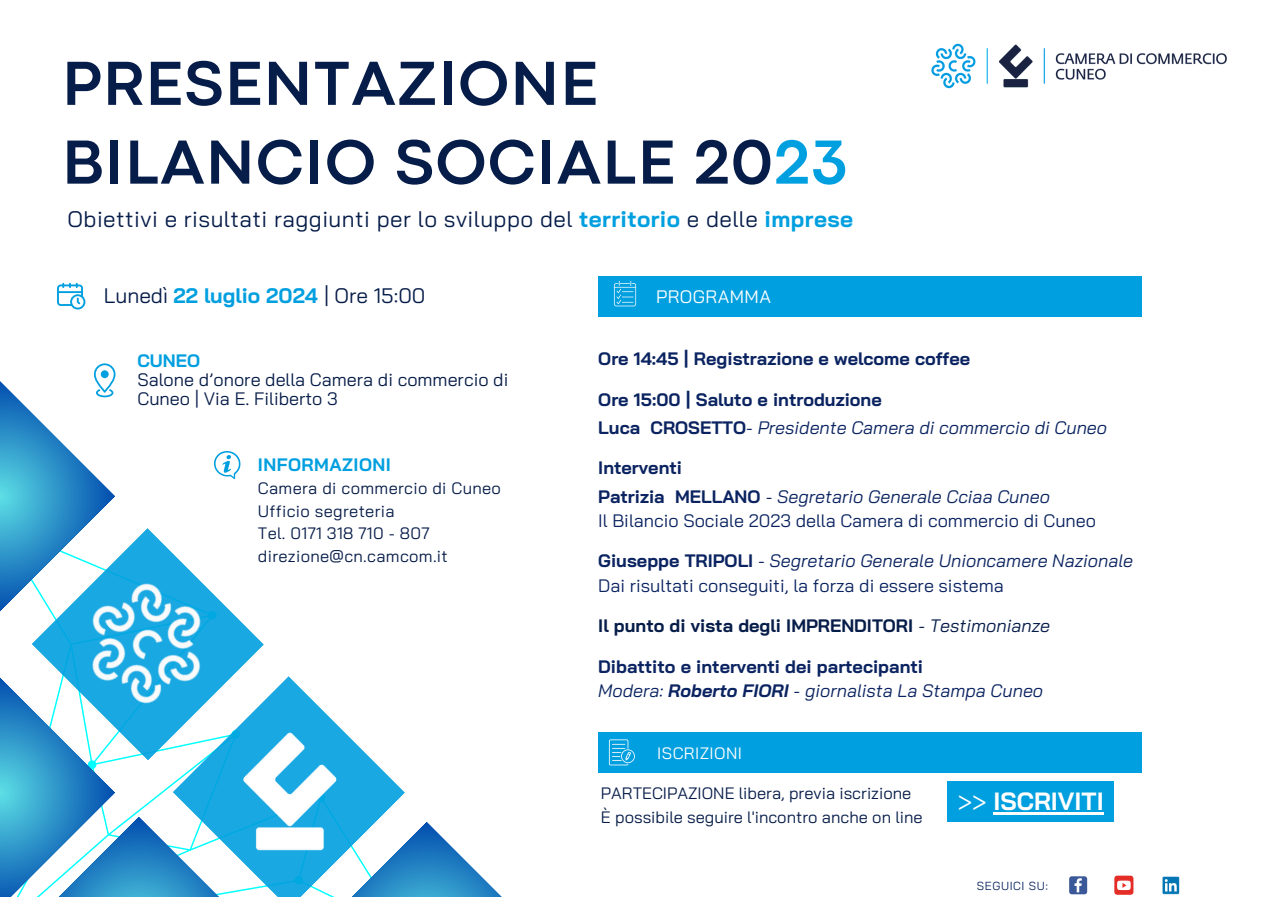
<style>
.page{position:relative;width:1263px;height:897px;background:#fff}
.page>*{position:absolute;margin:0;border:0;box-sizing:border-box;transform-origin:0 0}
.t1{font:700 64.95px/78.8px "Codec Pro";letter-spacing:.025em;color:#071d49}
.t2{font:700 24.9px "Bai Jamjuree";color:#fff}
.t3{font:22.5px "Bai Jamjuree";letter-spacing:.02em;color:#071d49}
.t4{font:21px "Bai Jamjuree";color:#071d49}
.t5{font:italic 18px "Bai Jamjuree";color:#0b2461}
.t6{font:700 18px "Bai Jamjuree";color:#0b2461}
.t7{font:18px "Bai Jamjuree";color:#0b2461}
.t8{font:18px/19.2px "Bai Jamjuree";color:#071d49}
.t9{font:700 18px "Bai Jamjuree";color:#071d49}
.t10{font:700 18px "Bai Jamjuree";letter-spacing:.025em;color:#009fdf}
.t11{font:18px "Bai Jamjuree";letter-spacing:.025em;color:#fff}
.t12{font:16.5px "Bai Jamjuree";letter-spacing:.02em;color:#071d49}
.t13{font:16.5px "Bai Jamjuree";color:#071d49}
.t14{font:16.5px "Bai Jamjuree";letter-spacing:.025em;color:#fff}
.t15{font:11.7px "Bai Jamjuree";letter-spacing:.05em;color:#0b2461}
.s1{color:#009fdf}
.s2{font-weight:700;color:#009fdf}
.s3{font-weight:700;font-style:normal}
.s4{font-style:normal}
.s5{font-weight:400;font-style:italic}
.s6{font-weight:700}
.s7{font-weight:400}
</style>
<div class="page">
<svg style="left:255px;top:676px;width:150px;height:221px"></svg>
<svg style="left:32px;top:528px;width:232px;height:198px"></svg>
<img style="left:62px;top:558px;width:172px;height:118px">
<img style="left:255px;top:726px;width:87px;height:132px">
<svg style="left:310px;top:821px;width:192px;height:76px"></svg>
<svg style="left:0;top:676px;width:255px;height:221px"></svg>
<div style="left:598px;top:276px;width:544px;height:40px;background:#009fdf"></div>
<svg style="left:614px;top:281px;width:22px;height:25px"></svg>
<svg style="left:1069px;top:876px;width:18px;height:18px"></svg>
<img style="left:1162px;top:876px;width:18px;height:19px">
<div style="left:1114px;top:875px;width:19px;height:19px;background:#e52d27;border-radius:3px"></div>
<svg style="left:1117px;top:880px;width:14px;height:10px"></svg>
<div style="left:598px;top:732px;width:544px;height:40px;background:#009fdf"></div>
<svg style="left:609px;top:739px;width:26px;height:26px"></svg>
<svg style="left:0;top:363px;width:116px;height:249px"></svg>
<div style="left:101px;top:370px;width:8px;height:8px;background:#009fdf;border-radius:50%"></div>
<svg style="left:57px;top:283px;width:28px;height:26px"></svg>
<svg style="left:214px;top:451px;width:27px;height:28px"></svg>
<img style="left:931px;top:43px;width:296px;height:46px">
<div style="left:947px;top:781px;width:167px;height:40px;background:#009fdf"></div>
<hr style="left:994px;top:812px;width:110px;height:2px;background:#fff">
<p class="t1" style="left:62px;top:49px;width:786px">PRESENTAZIONE<br>BILANCIO SOCIALE 20<span class="s1">23</span></p>
<p class="t3" style="left:67px;top:204px;width:787px">Obiettivi e risultati raggiunti per lo sviluppo del <span class="s2">territorio</span> e delle <span class="s2">imprese</span></p>
<p class="t4" style="left:104px;top:282px;width:323px">Lunedì <span class="s2">22 luglio 2024</span> | Ore 15:00</p>
<h6 class="t10" style="left:138px;top:348px;width:64px">CUNEO</h6>
<p class="t8" style="left:138px;top:369px;width:372px">Salone d’onore della Camera di commercio di<br>Cuneo | Via E. Filiberto 3</p>
<p class="t10" style="left:258px;top:453px;width:135px">INFORMAZIONI</p>
<p class="t12" style="left:258px;top:478px;width:245px">Camera di commercio di Cuneo</p>
<p class="t12" style="left:258px;top:500px;width:138px">Ufficio segreteria</p>
<p class="t12" style="left:258px;top:523px;width:173px">Tel. 0171 318 710 - 807</p>
<p class="t12" style="left:258px;top:545px;width:192px">direzione@cn.camcom.it</p>
<p class="t11" style="left:656px;top:285px;width:116px">PROGRAMMA</p>
<h4 class="t6" style="left:598px;top:347px;width:373px">Ore 14:45 | Registrazione e welcome coffee</h4>
<p class="t6" style="left:598px;top:387px;width:285px">Ore 15:00 | Saluto e introduzione</p>
<p class="t5" style="left:598px;top:416px;width:510px"><span class="s3">Luca CROSETTO</span><span class="s4">-</span> Presidente Camera di commercio di Cuneo</p>
<p class="t6" style="left:598px;top:456px;width:85px">Interventi</p>
<p class="t5" style="left:598px;top:484px;width:453px"><span class="s3">Patrizia MELLANO</span> <span class="s4">-</span> Segretario Generale Cciaa Cuneo</p>
<h5 class="t7" style="left:598px;top:509px;width:499px">Il Bilancio Sociale 2023 della Camera di commercio di Cuneo</h5>
<p class="t5" style="left:598px;top:549px;width:536px"><span class="s3">Giuseppe TRIPOLI</span> <span class="s4">-</span> Segretario Generale Unioncamere Nazionale</p>
<p class="t7" style="left:598px;top:573px;width:407px">Dai risultati conseguiti, la forza di essere sistema</p>
<p class="t9" style="left:598px;top:614px;width:453px">Il punto di vista degli IMPRENDITORI <span class="s5">- Testimonianze</span></p>
<p class="t6" style="left:598px;top:654px;width:326px">Dibattito e interventi dei partecipanti</p>
<p class="t5" style="left:598px;top:679px;width:446px">Modera: <span class="s6">Roberto FIORI</span> - giornalista La Stampa Cuneo</p>
<p class="t14" style="left:657px;top:742px;width:86px">ISCRIZIONI</p>
<p class="t13" style="left:601px;top:782px;width:312px">PARTECIPAZIONE libera, previa iscrizione</p>
<p class="t13" style="left:601px;top:806px;width:323px">È possibile seguire l'incontro anche on line</p>
<p class="t2" style="left:958px;top:784px;width:147px"><span class="s7">&gt;&gt;</span> ISCRIVITI</p>
<p class="t15" style="left:977px;top:878px;width:72px">SEGUICI SU:</p>
</div>
